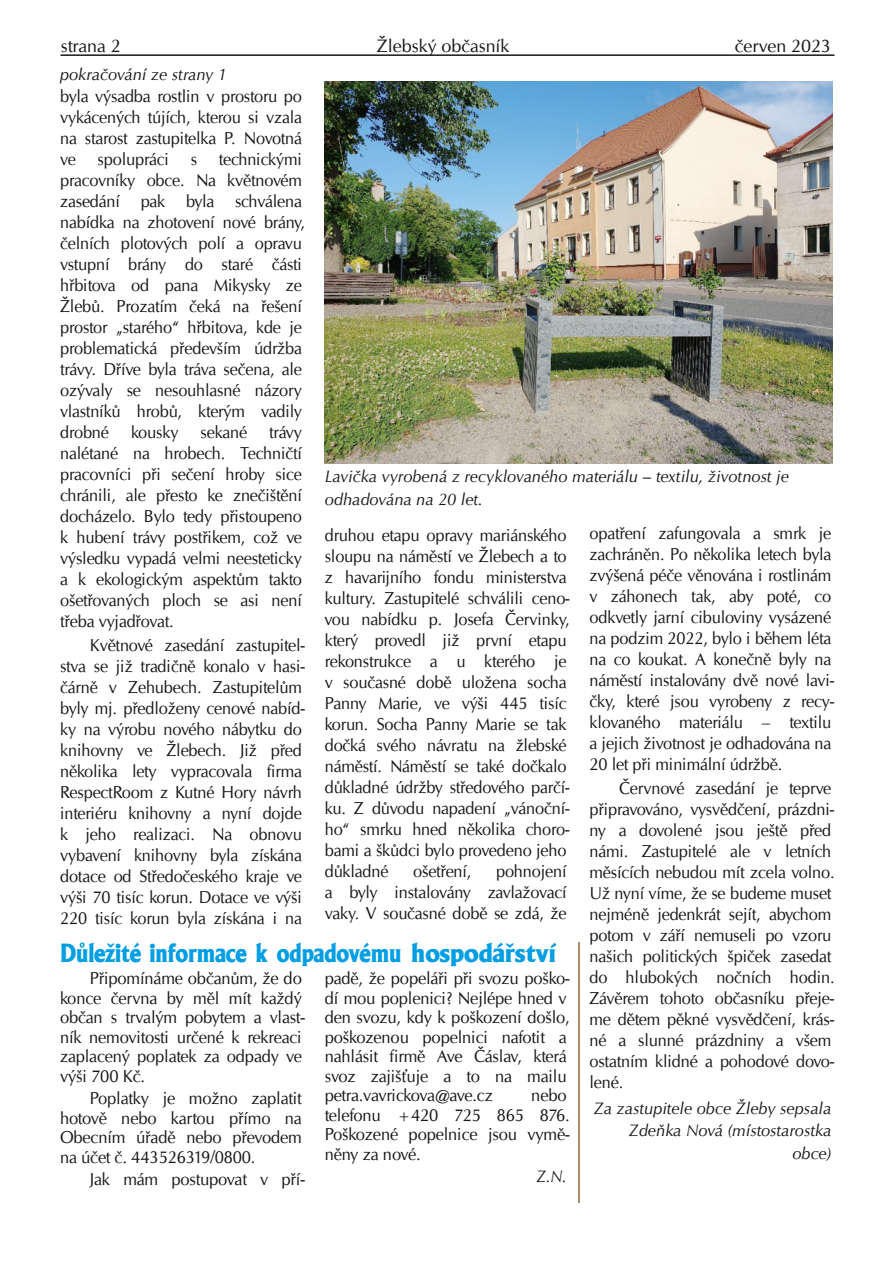
<style>
.page{position:relative;width:893px;height:1263px;background:#fff}
.page>*{position:absolute;margin:0;border:0;box-sizing:border-box;transform-origin:0 0}
.t1{font:expanded 24px "A028";color:#009ee3;scale:.87 1}
.t2{font:18px "URW Classico";color:#181715}
.t3{font:17.25px/21px "URW Classico";letter-spacing:-.01em;color:#181715;scale:.95 1}
.t4{font:17.25px/19.5px "URW Classico";letter-spacing:-.01em;color:#181715;scale:.96 1}
.t5{font:italic 16.5px/22.5px "URW Classico";color:#181715}
.t6{font:italic 16.5px "URW Classico";color:#181715;scale:.96 1}
</style>
<div class="page">
<hr style="left:61px;top:54px;width:773px;height:2px;background:#181715">
<hr style="left:578px;top:942px;width:2px;height:261px;background:#963">
<img style="left:325px;top:82px;width:508px;height:381px">
<p class="t2" style="left:61px;top:34px;width:61px">strana 2</p>
<p class="t2" style="left:377px;top:34px;width:134px">Žlebský občasník</p>
<p class="t2" style="left:735px;top:34px;width:98px">červen 2023</p>
<p class="t3" style="left:60px;top:85px;width:256px;text-align:justify">byla výsadba rostlin v prostoru po vykácených tújích, kterou si vzala na starost zastupitelka P. Novotná ve</p>
<p class="t5" style="left:60px;top:63px;width:168px">pokračování ze strany 1</p>
<p class="t3" style="left:60px;top:148px;width:259px;text-indent:159px">technickými pracovníky obce. Na květnovém zasedání pak byla schválena nabídka na zhotovení nové brány, čelních plotových polí a opravu vstupní brány do staré části hřbitova od pana Mikysky ze<br>Žlebů. Prozatím čeká na řešení prostor „starého“ hřbitova, kde je problematická především údržba trávy. Dříve byla tráva sečena, ale ozývaly se nesouhlasné názory vlastníků hrobů, kterým vadily drobné</p>
<p class="t3" style="left:98px;top:148px;width:77px">spolupráci</p>
<p class="t3" style="left:191px;top:148px;width:8px">s</p>
<p class="t3" style="left:131px;top:421px;width:51px">kousky</p>
<p class="t3" style="left:200px;top:421px;width:51px">sekané</p>
<p class="t3" style="left:60px;top:421px;width:256px;text-align:justify;text-indent:209px">trávy nalétané na hrobech. Techničtí pracovníci při sečení hroby sice chránili, ale přesto ke znečištění docházelo. Bylo tedy přistoupeno k hubení trávy postřikem, což ve výsledku vypadá velmi neesteticky a k ekologickým aspektům takto ošetřovaných ploch se asi není třeba vyjadřovat.</p>
<p class="t3" style="left:60px;top:634px;width:259px;text-indent:30px">Květnové zasedání zastupitel&shy;stva se již tradičně konalo v hasi&shy;čárně v Zehubech. Zastupitelům byly mj. předloženy cenové nabíd&shy;ky na výrobu nového nábytku do knihovny ve Žlebech. Již před několika lety vypracovala firma<br>RespectRoom z Kutné Hory návrh interiéru knihovny a nyní dojde k jeho realizaci. Na obnovu vybavení knihovny byla získána dotace od Středočeského kraje ve výši 70 tisíc korun. Dotace ve výši<br>220 tisíc korun byla získána i na</p>
<p class="t5" style="left:325px;top:465px;width:466px">Lavička vyrobená z recyklovaného materiálu – textilu, životnost je odhadována na 20 let.</p>
<p class="t3" style="left:325px;top:524px;width:260px">druhou etapu opravy mariánského sloupu na náměstí ve Žlebech a to z havarijního fondu ministerstva kultury. Zastupitelé schválili ceno&shy;vou nabídku p. Josefa Červinky, který provedl již první etapu rekonstrukce a u kterého je v současné době uložena socha<br>Panny Marie, ve výši 445 tisíc korun. Socha Panny Marie se tak dočká svého návratu na žlebské náměstí. Náměstí se také dočkalo důkladné údržby středového parčí&shy;ku. Z důvodu napadení „vánoční&shy;ho“ smrku hned několika choro&shy;bami a škůdci bylo provedeno jeho důkladné</p>
<p class="t3" style="left:589px;top:522px;width:259px">opatření zafungovala a smrk je zachráněn. Po několika letech byla zvýšená péče věnována i rostlinám v záhonech tak, aby poté, co odkvetly jarní cibuloviny vysázené na podzim 2022, bylo i během léta na co koukat. A konečně byly na náměstí instalovány dvě nové lavi&shy;čky, které jsou vyrobeny z recy&shy;klovaného materiálu – textilu a jejich životnost je odhadována na<br>20 let při minimální údržbě.</p>
<p class="t3" style="left:589px;top:777px;width:259px;text-indent:30px">Červnové zasedání je teprve připravováno, vysvědčení, prázdni&shy;ny a dovolené jsou ještě před námi. Zastupitelé ale v letních měsících nebudou mít zcela volno.<br>Už nyní víme, že se budeme muset nejméně jedenkrát sejít, abychom potom v září nemuseli po vzoru našich politických špiček zasedat do hlubokých nočních hodin.<br>Závěrem tohoto občasníku přeje&shy;me dětem pěkné vysvědčení, krás&shy;né a slunné prázdniny a všem ostatním klidné a pohodové dovo&shy;lené.</p>
<p class="t5" style="left:594px;top:1096px;width:239px;text-align:right">Za zastupitele obce Žleby sepsala<br>Zdeňka Nová (místostarostka obce)</p>
<p class="t3" style="left:325px;top:860px;width:256px;text-align:justify;text-indent:171px">pohnojení a byly instalovány zavlažovací vaky. V současné době se zdá, že</p>
<p class="t3" style="left:413px;top:860px;width:63px">ošetření,</p>
<h1 class="t1" style="left:60px;top:936px;width:571px">Důležité informace k odpadovému hospodářství</h1>
<p class="t4" style="left:325px;top:968px;width:257px">padě, že popeláři při svozu poško&shy;dí mou poplenici? Nejlépe hned v den svozu, kdy k poškození došlo, poškozenou popelnici nafotit a nahlásit firmě Ave Čáslav, která svoz zajišťuje a to na mailu petra.vavrickova@ave.cz</p>
<p class="t4" style="left:60px;top:968px;width:257px;text-indent:30px">Připomínáme občanům, že do konce června by měl mít každý občan s trvalým pobytem a vlast&shy;ník nemovitosti určené k rekreaci zaplacený poplatek za odpady ve výši 700 Kč.</p>
<p class="t4" style="left:60px;top:1088px;width:254px;text-align:justify;text-indent:30px">Poplatky je možno zaplatit hotově nebo kartou přímo na Obecním úřadě nebo převodem na účet č. 443526319/0800.</p>
<p class="t4" style="left:90px;top:1169px;width:226px">Jak mám postupovat v pří-</p>
<p class="t4" style="left:325px;top:1085px;width:257px;text-indent:207px">nebo telefonu +420 725 865 876.<br>Poškozené popelnice jsou vymě&shy;něny za nové.</p>
<p class="t6" style="left:536px;top:1166px;width:33px">Z.N.</p>
</div>
